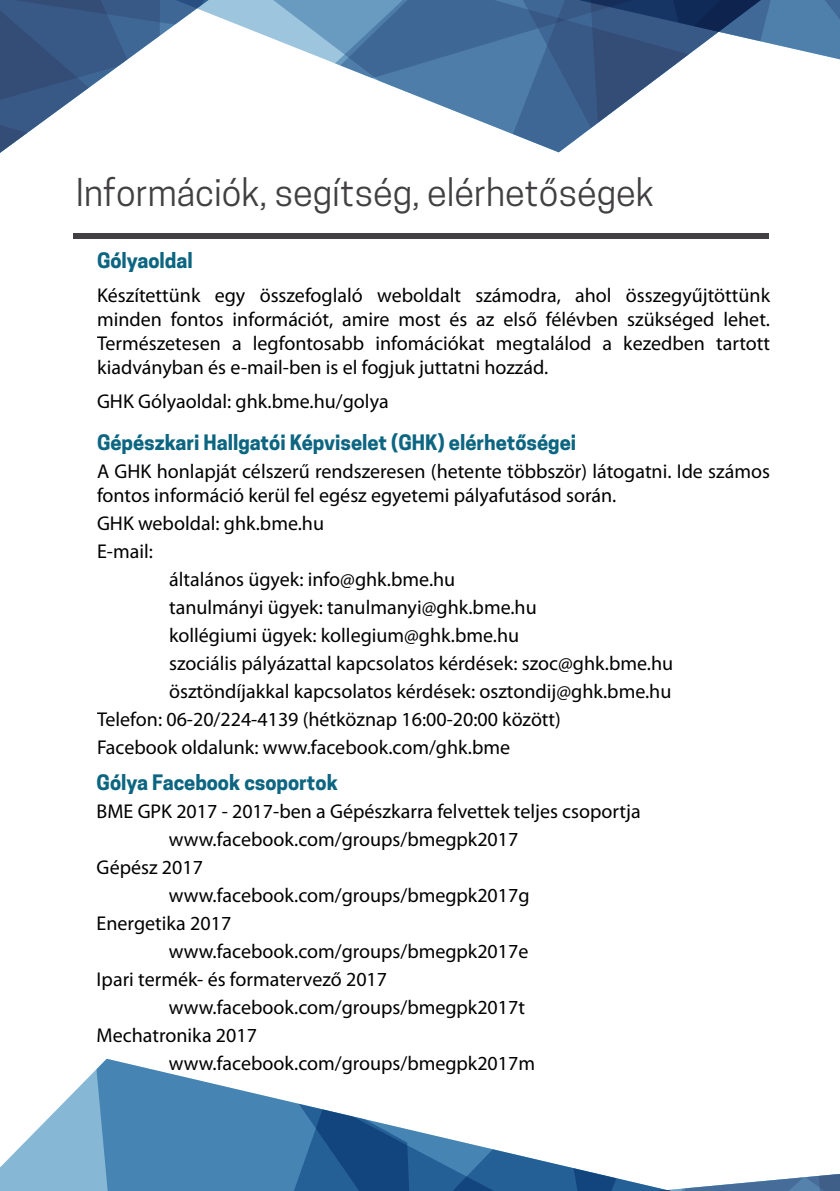
<style>
.page{position:relative;width:840px;height:1191px;background:#fff}
.page>*{position:absolute;margin:0;border:0;box-sizing:border-box;transform-origin:0 0}
.t1{font:36px "Cooper Hewitt";color:#424042}
.t2{font:20px/24px "Myriad Pro";color:#000}
.t3{font:700 20px "Cooper Hewitt";color:#0c6581}
</style>
<div class="page">
<svg style="left:0;top:1059px;width:281px;height:132px;fill:#4684b3"></svg>
<svg style="left:281px;top:1099px;width:225px;height:92px"></svg>
<svg style="left:506px;top:1152px;width:333px;height:39px"></svg>
<svg style="left:581px;top:0;width:258px;height:136px"></svg>
<svg style="left:0;top:0;width:60px;height:153px;background:#526a90"></svg>
<svg style="left:60px;top:0;width:519px;height:153px"></svg>
<div style="left:73px;top:233px;width:695px;height:5px;background:#424042"></div>
<h1 class="t1" style="left:76px;top:172px;width:579px">Információk, segítség, elérhetőségek</h1>
<p class="t3" style="left:97px;top:249px;width:97px">Gólyaoldal</p>
<p class="t2" style="left:97px;top:283px;width:674px;text-align:justify">Készítettünk egy összefoglaló weboldalt számodra, ahol összegyűjtöttünk minden fontos információt, amire most és az első félévben szükséged lehet.<br>Természetesen a legfontosabb infomációkat megtalálod a kezedben tartott kiadványban és e-mail-ben is el fogjuk juttatni hozzád.</p>
<p class="t2" style="left:97px;top:389px;width:293px">GHK Gólyaoldal: ghk.bme.hu/golya</p>
<p class="t3" style="left:97px;top:431px;width:480px">Gépészkari Hallgatói Képviselet (GHK) elérhetőségei</p>
<p class="t2" style="left:97px;top:459px;width:674px">A GHK honlapját célszerű rendszeresen (hetente többször) látogatni. Ide számos fontos információ kerül fel egész egyetemi pályafutásod során.</p>
<p class="t2" style="left:97px;top:509px;width:228px;line-height:28px">GHK weboldal: ghk.bme.hu<br>E-mail:</p>
<p class="t2" style="left:169px;top:567px;width:287px">általános ügyek: info@ghk.bme.hu</p>
<p class="t2" style="left:169px;top:595px;width:369px">tanulmányi ügyek: tanulmanyi@ghk.bme.hu</p>
<p class="t2" style="left:169px;top:623px;width:351px">kollégiumi ügyek: kollegium@ghk.bme.hu</p>
<p class="t2" style="left:169px;top:651px;width:505px">szociális pályázattal kapcsolatos kérdések: szoc@ghk.bme.hu</p>
<p class="t2" style="left:169px;top:679px;width:503px">ösztöndíjakkal kapcsolatos kérdések: osztondij@ghk.bme.hu</p>
<p class="t2" style="left:97px;top:707px;width:465px">Telefon: 06-20/224-4139 (hétköznap 16:00-20:00 között)</p>
<p class="t2" style="left:97px;top:735px;width:414px">Facebook oldalunk: www.facebook.com/ghk.bme</p>
<p class="t3" style="left:97px;top:770px;width:243px">Gólya Facebook csoportok</p>
<p class="t2" style="left:97px;top:798px;width:545px">BME GPK 2017 - 2017-ben a Gépészkarra felvettek teljes csoportja</p>
<p class="t2" style="left:169px;top:826px;width:351px">www.facebook.com/groups/bmegpk2017</p>
<p class="t2" style="left:97px;top:854px;width:108px">Gépész 2017</p>
<p class="t2" style="left:169px;top:882px;width:362px">www.facebook.com/groups/bmegpk2017g</p>
<p class="t2" style="left:97px;top:910px;width:136px">Energetika 2017</p>
<p class="t2" style="left:169px;top:938px;width:361px">www.facebook.com/groups/bmegpk2017e</p>
<p class="t2" style="left:97px;top:966px;width:292px">Ipari termék- és formatervező 2017</p>
<p class="t2" style="left:169px;top:994px;width:357px">www.facebook.com/groups/bmegpk2017t</p>
<p class="t2" style="left:97px;top:1022px;width:162px">Mechatronika 2017</p>
<p class="t2" style="left:169px;top:1050px;width:368px">www.facebook.com/groups/bmegpk2017m</p>
</div>
